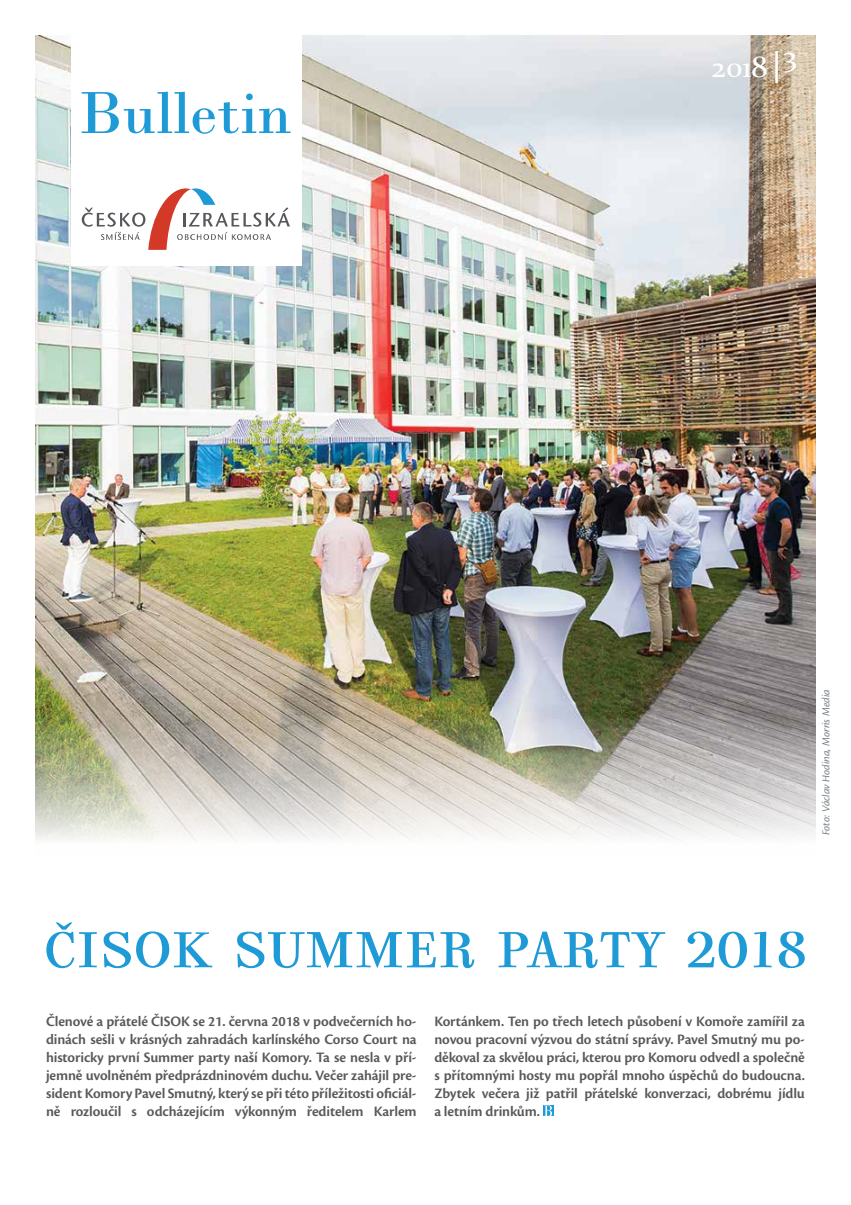
<style>
.page{position:relative;width:851px;height:1205px;background:#fff}
.page>*{position:absolute;margin:0;border:0;box-sizing:border-box;transform-origin:0 0}
.t1{font:700 50px "GFS Bodoni";letter-spacing:.005em;color:#1e9ad6}
.t2{font:30px "Constantia";color:#fff}
.t3{font:600 15px/18px "Cronos Pro";letter-spacing:-.01em;color:#58595b;text-align:justify}
.t4{font:italic 11.25px "Cronos Pro";color:#768086}
</style>
<div class="page">
<img style="left:35px;top:35px;width:780px;height:805px">
<div style="left:71px;top:14px;width:230px;height:252px;background:#fff"></div>
<svg style="left:82px;top:188px;width:208px;height:62px"></svg>
<svg style="left:82px;top:92px;width:208px;height:42px"></svg>
<hr style="left:775px;top:51px;width:2px;height:32px;background:#fff">
<div style="left:542px;top:1105px;width:11px;height:11px;background:#1e9ad6"></div>
<svg style="left:544px;top:1105px;width:8px;height:11px"></svg>
<h2 class="t2" style="left:711px;top:47px;width:87px">2018 3</h2>
<p class="t4" style="left:819px;top:835px;width:147px;rotate:-90deg">Foto: Václav Hodina, Morris Media</p>
<h1 class="t1" style="left:44px;top:909px;width:764px">ČISOK SUMMER PARTY 2018</h1>
<p class="t3" style="left:46px;top:1012px;width:372px">Členové a přátelé ČISOK se 21. června 2018 v podvečerních ho&shy;dinách sešli v krásných zahradách karlínského Corso Court na historicky první Summer party naší Komory. Ta se nesla v pří&shy;jemně uvolněném předprázdninovém duchu. Večer zahájil pre&shy;sident Komory Pavel Smutný, který se při této příležitosti oficiál&shy;ně rozloučil s odcházejícím výkonným ředitelem Karlem</p>
<p class="t3" style="left:434px;top:1012px;width:372px">Kortánkem. Ten po třech letech působení v Komoře zamířil za novou pracovní výzvou do státní správy. Pavel Smutný mu po&shy;děkoval za skvělou práci, kterou pro Komoru odvedl a společně s přítomnými hosty mu popřál mnoho úspěchů do budoucna.<br>Zbytek večera již patřil přátelské konverzaci, dobrému jídlu a letním drinkům.</p>
</div>
